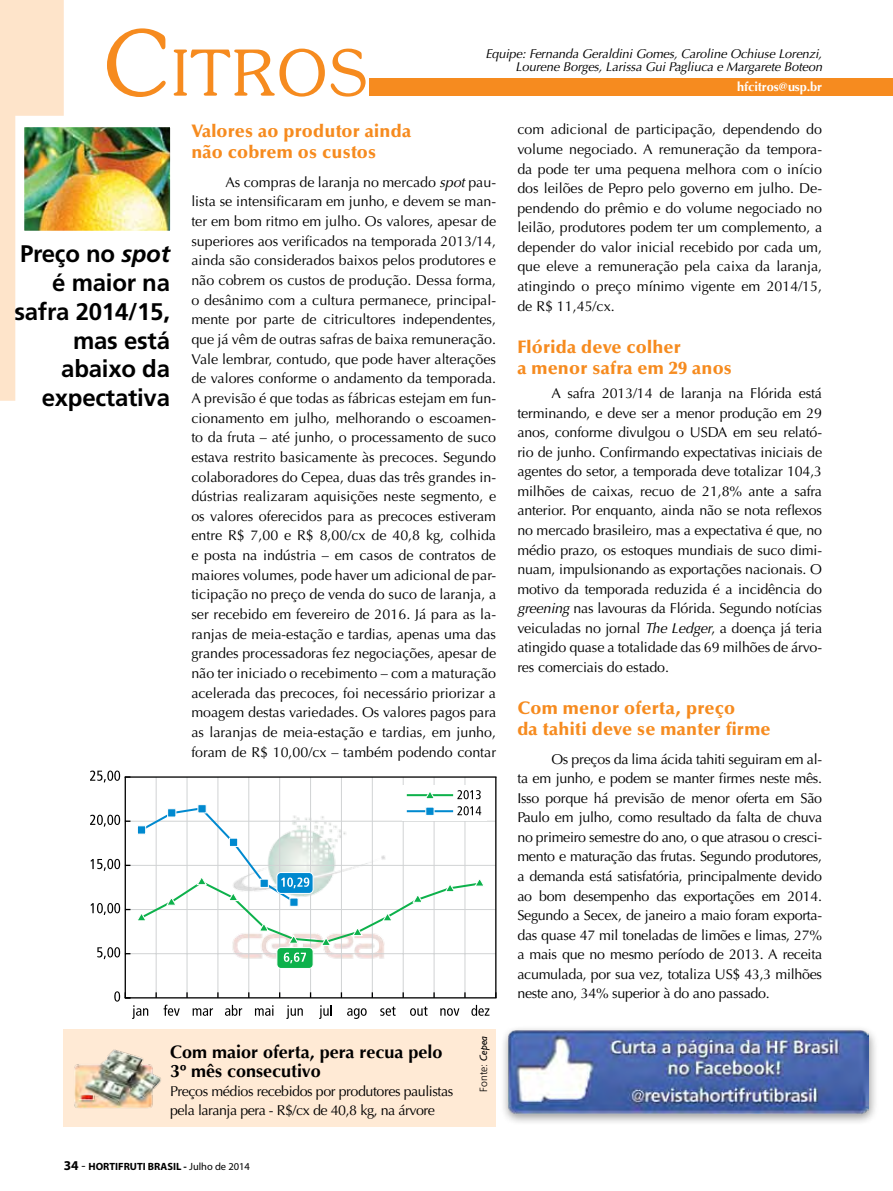
<style>
.page{position:relative;width:893px;height:1191px;background:#fff}
.page>*{position:absolute;margin:0;border:0;box-sizing:border-box;transform-origin:0 0}
.t1{font:300 63px "Souvenir";letter-spacing:.03em;color:#f68b1f}
.t2{font:700 24px/28.8px "Frutiger";letter-spacing:-.01em;color:#000;text-align:right}
.t3{font:900 18px/21px "Optima";letter-spacing:.015em;color:#f68b1f}
.t4{font:700 18px/18.8px "Optima";color:#000}
.t5{font:14.25px/19.5px "Optima";letter-spacing:-.01em;color:#000;text-align:justify}
.t6{font:14.25px/18.8px "Optima";letter-spacing:-.03em;color:#000}
.t7{font:italic 12.75px/13.5px "Optima";letter-spacing:-.01em;color:#000;text-align:right}
.t8{font:700 12.75px "Optima";letter-spacing:-.01em;color:#fff}
.t9{font:700 10.5px "Myriad";color:#000}
.t10{font:300 10.5px "Frutiger";color:#000}
.s1{font-size:90px}
.s2{font-style:italic}
.s3{font-size:13.5px}
.s4{font-weight:400;font-size:13.5px}
.s5{font-weight:400}
.s6{font-family:"Humanist 521 BT";font-weight:400;font-style:italic}
</style>
<div class="page">
<svg style="left:0;top:0;width:64px;height:401px"></svg>
<div style="left:64px;top:1029px;width:432px;height:98px;background:#ffead5"></div>
<img style="left:74px;top:1049px;width:87px;height:59px">
<div style="left:369px;top:79px;width:523px;height:17px;background:#f68b1f"></div>
<img style="left:25px;top:128px;width:144px;height:102px">
<div style="left:21px;top:124px;width:152px;height:110px;border:3px solid #fff"></div>
<div style="left:500px;top:1024px;width:378px;height:102px;background:#000;opacity:.41"></div>
<img style="left:507px;top:1029px;width:362px;height:85px">
<img style="left:232px;top:946px;width:153px;height:16px">
<hr style="left:125px;top:865px;width:371px;height:1px;background:#d1d3d4">
<hr style="left:125px;top:909px;width:371px;height:1px;background:#d1d3d4">
<hr style="left:125px;top:953px;width:371px;height:1px;background:#d1d3d4">
<hr style="left:156px;top:777px;width:1px;height:220px;background:#d1d3d4">
<hr style="left:187px;top:777px;width:1px;height:220px;background:#d1d3d4">
<hr style="left:218px;top:777px;width:1px;height:220px;background:#d1d3d4">
<hr style="left:249px;top:777px;width:1px;height:220px;background:#d1d3d4">
<hr style="left:279px;top:777px;width:1px;height:220px;background:#d1d3d4">
<hr style="left:310px;top:777px;width:1px;height:220px;background:#d1d3d4">
<hr style="left:341px;top:777px;width:1px;height:220px;background:#d1d3d4">
<hr style="left:372px;top:777px;width:1px;height:220px;background:#d1d3d4">
<hr style="left:403px;top:777px;width:1px;height:220px;background:#d1d3d4">
<hr style="left:434px;top:777px;width:1px;height:220px;background:#d1d3d4">
<hr style="left:465px;top:777px;width:1px;height:220px;background:#d1d3d4">
<hr style="left:125px;top:997px;width:371px;height:1px;background:#000">
<hr style="left:125px;top:821px;width:370px;height:1px;background:#d1d3d4">
<hr style="left:125px;top:776px;width:371px;height:1px;background:#000">
<hr style="left:495px;top:777px;width:1px;height:220px;background:#000">
<hr style="left:125px;top:777px;width:1px;height:220px;background:#000">
<svg style="left:164px;top:1004px;width:16px;height:11px"></svg>
<svg style="left:193px;top:1008px;width:20px;height:7px"></svg>
<svg style="left:225px;top:1005px;width:17px;height:10px"></svg>
<svg style="left:255px;top:1005px;width:18px;height:10px"></svg>
<svg style="left:286px;top:1005px;width:17px;height:14px"></svg>
<svg style="left:319px;top:1005px;width:13px;height:14px"></svg>
<svg style="left:347px;top:1008px;width:20px;height:11px"></svg>
<svg style="left:380px;top:1006px;width:16px;height:9px"></svg>
<svg style="left:410px;top:1006px;width:18px;height:9px"></svg>
<svg style="left:440px;top:1008px;width:19px;height:7px"></svg>
<svg style="left:471px;top:1005px;width:18px;height:10px"></svg>
<svg style="left:97px;top:947px;width:33px;height:12px"></svg>
<svg style="left:90px;top:903px;width:40px;height:12px"></svg>
<svg style="left:90px;top:859px;width:40px;height:11px"></svg>
<svg style="left:90px;top:770px;width:40px;height:12px"></svg>
<div style="left:402px;top:786px;width:85px;height:35px;background:#fff"></div>
<hr style="left:407px;top:794px;width:46px;height:2px;background:#0db14b">
<svg style="left:457px;top:790px;width:24px;height:9px"></svg>
<svg style="left:424px;top:792px;width:12px;height:7px"></svg>
<svg style="left:90px;top:814px;width:40px;height:12px"></svg>
<svg style="left:114px;top:991px;width:34px;height:28px"></svg>
<div style="left:277px;top:947px;width:36px;height:21px;background:#0db14b;border-radius:4px"></div>
<div style="left:277px;top:947px;width:36px;height:21px;border:1px solid #fff;border-radius:4px"></div>
<svg style="left:284px;top:952px;width:22px;height:11px"></svg>
<svg style="left:198px;top:804px;width:8px;height:2px"></svg>
<svg style="left:136px;top:806px;width:349px;height:140px"></svg>
<div style="left:289px;top:897px;width:9px;height:9px;background:#0089cf;border:1px solid #fff"></div>
<h1 class="t1" style="left:104px;top:34px;width:265px"><span class="s1">C</span>ITROS</h1>
<p class="t7" style="left:485px;top:47px;width:338px">Equipe: Fernanda Geraldini Gomes, Caroline Ochiuse Lorenzi,<br>Lourene Borges, Larissa Gui Pagliuca e Margarete Boteon</p>
<p class="t8" style="left:737px;top:79px;width:86px">hfcitros@usp.br</p>
<h2 class="t2" style="left:14px;top:239px;width:157px">Preço no <span class="s2">spot </span>é maior na safra 2014/15, mas está abaixo da expectativa</h2>
<p class="t3" style="left:191px;top:121px;width:221px">Valores ao produtor ainda não cobrem os custos</p>
<p class="t5" style="left:191px;top:172px;width:306px;text-indent:34px">As compras de laranja no mercado <span class="s2">spot</span> pau&shy;lista se intensificaram em junho, e devem se man&shy;ter em bom ritmo em julho. Os valores, apesar de superiores aos verificados na temporada 2013/14, ainda são considerados baixos pelos produtores e não cobrem os custos de produção. Dessa forma, o desânimo com a cultura permanece, principal&shy;mente por parte de citricultores independentes, que já vêm de outras safras de baixa remuneração.<br>Vale lembrar, contudo, que pode haver alterações de valores conforme o andamento da temporada.<br>A previsão é que todas as fábricas estejam em fun&shy;cionamento em julho, melhorando o escoamen&shy;to da fruta – até junho, o processamento de suco estava restrito basicamente às precoces. Segundo colaboradores do Cepea, duas das três grandes in&shy;dústrias realizaram aquisições neste segmento, e os valores oferecidos para as precoces estiveram entre R$ 7,00 e R$ 8,00/cx de 40,8 kg, colhida e posta na indústria – em casos de contratos de maiores volumes, pode haver um adicional de par&shy;ticipação no preço de venda do suco de laranja, a ser recebido em fevereiro de 2016. Já para as la&shy;ranjas de meia-estação e tardias, apenas uma das grandes processadoras fez negociações, apesar de não ter iniciado o recebimento – com a maturação acelerada das precoces, foi necessário priorizar a moagem destas variedades. Os valores pagos para as laranjas de meia-estação e tardias, em junho, foram de R$ 10,00/cx – também podendo contar</p>
<p class="t4" style="left:170px;top:1043px;width:274px">Com maior oferta, pera recua pelo<br>3º mês consecutivo</p>
<p class="t6" style="left:170px;top:1082px;width:285px">Preços médios recebidos por produtores paulistas pela laranja pera - R$/cx de 40,8 kg, na árvore</p>
<p class="t9" style="left:64px;top:1161px;width:188px"><span class="s3">34</span> <span class="s4">-</span> HORTIFRUTI BRASIL - <span class="s5">Julho de 2014</span></p>
<p class="t10" style="left:478px;top:1091px;width:57px;rotate:-90deg">Fonte: <span class="s6">Cepea</span></p>
<p class="t5" style="left:517px;top:120px;width:306px">com adicional de participação, dependendo do volume negociado. A remuneração da tempora&shy;da pode ter uma pequena melhora com o início dos leilões de Pepro pelo governo em julho. De&shy;pendendo do prêmio e do volume negociado no leilão, produtores podem ter um complemento, a depender do valor inicial recebido por cada um, que eleve a remuneração pela caixa da laranja, atingindo o preço mínimo vigente em 2014/15, de R$ 11,45/cx.</p>
<p class="t3" style="left:517px;top:337px;width:216px">Flórida deve colher<br>a menor safra em 29 anos</p>
<p class="t5" style="left:517px;top:384px;width:306px;text-indent:34px">A safra 2013/14 de laranja na Flórida está terminando, e deve ser a menor produção em 29 anos, conforme divulgou o USDA em seu relató&shy;rio de junho. Confirmando expectativas iniciais de agentes do setor, a temporada deve totalizar 104,3 milhões de caixas, recuo de 21,8% ante a safra anterior. Por enquanto, ainda não se nota reflexos no mercado brasileiro, mas a expectativa é que, no médio prazo, os estoques mundiais de suco dimi&shy;nuam, impulsionando as exportações nacionais. O motivo da temporada reduzida é a incidência do <span class="s2">greening</span> nas lavouras da Flórida. Segundo notícias veiculadas no jornal <span class="s2">The Ledger</span>, a doença já teria atingido quase a totalidade das 69 milhões de árvo&shy;res comerciais do estado.</p>
<p class="t3" style="left:517px;top:698px;width:255px">Com menor oferta, preço<br>da tahiti deve se manter firme</p>
<p class="t5" style="left:517px;top:749px;width:306px;text-indent:34px">Os preços da lima ácida tahiti seguiram em al&shy;ta em junho, e podem se manter firmes neste mês.<br>Isso porque há previsão de menor oferta em São Paulo em julho, como resultado da falta de chuva no primeiro semestre do ano, o que atrasou o cresci&shy;mento e maturação das frutas. Segundo produtores, a demanda está satisfatória, principalmente devido ao bom desempenho das exportações em 2014.<br>Segundo a Secex, de janeiro a maio foram exporta&shy;das quase 47 mil toneladas de limões e limas, 27% a mais que no mesmo período de 2013. A receita acumulada, por sua vez, totaliza US$ 43,3 milhões neste ano, 34% superior à do ano passado.</p>
</div>
